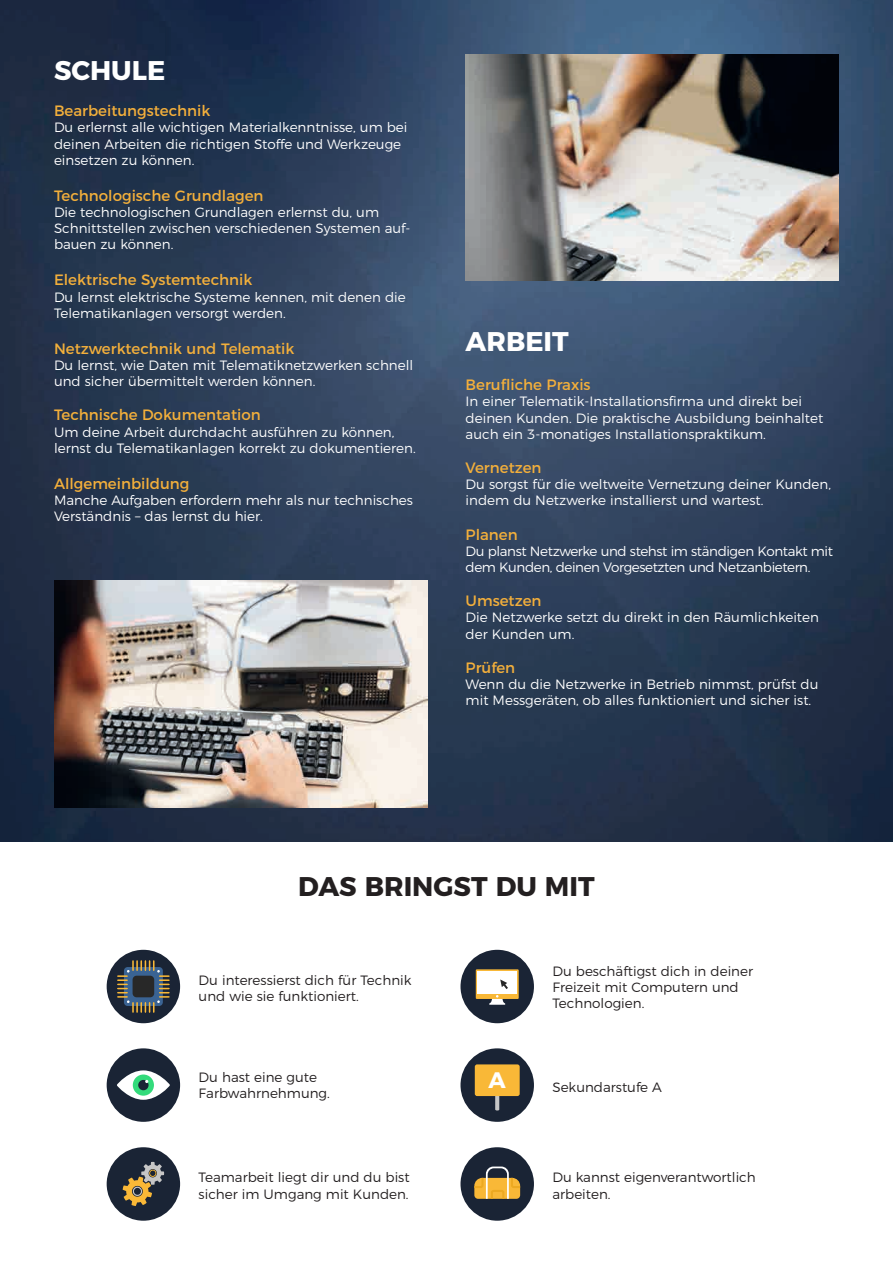
<style>
.page{position:relative;width:893px;height:1263px;background:#fff}
.page>*{position:absolute;margin:0;border:0;box-sizing:border-box;transform-origin:0 0}
.t1{font:700 27px "Montserrat";color:#231f20}
.t2{font:700 27px "Montserrat";color:#fff}
.t3{font:700 22.5px "Montserrat";color:#fff}
.t4{font:15px "Montserrat";color:#f3af3b}
.t5{font:300 13.5px/16.2px "Montserrat";color:#fff}
.t6{font:300 13.5px/16.2px "Montserrat";color:#231f20}
.t7{font:300 13.5px/16.2px "Montserrat";letter-spacing:-.03em;color:#fff}
</style>
<div class="page">
<img style="left:0;top:0;width:893px;height:842px">
<img style="left:465px;top:54px;width:374px;height:226px">
<img style="left:54px;top:581px;width:374px;height:226px">
<div style="left:460px;top:1048px;width:74px;height:74px;background:#1a2435;border-radius:50%"></div>
<svg style="left:495px;top:1096px;width:4px;height:14px"></svg>
<div style="left:475px;top:1064px;width:45px;height:32px;background:#f9b837;border-radius:2px"></div>
<div style="left:107px;top:1147px;width:73px;height:74px;background:#1a2435;border-radius:50%"></div>
<svg style="left:123px;top:1162px;width:41px;height:44px"></svg>
<div style="left:107px;top:950px;width:73px;height:73px;background:#1a2435;border-radius:50%"></div>
<svg style="left:117px;top:960px;width:53px;height:53px"></svg>
<div style="left:460px;top:1147px;width:74px;height:74px;background:#1a2435;border-radius:50%"></div>
<svg style="left:474px;top:1166px;width:47px;height:33px"></svg>
<div style="left:460px;top:950px;width:74px;height:73px;background:#1a2435;border-radius:50%"></div>
<svg style="left:476px;top:969px;width:43px;height:36px;background:#dacdb3"></svg>
<div style="left:107px;top:1048px;width:73px;height:74px;background:#1a2435;border-radius:50%"></div>
<svg style="left:117px;top:1070px;width:53px;height:30px"></svg>
<h1 class="t2" style="left:54px;top:48px;width:113px">SCHULE</h1>
<p class="t4" style="left:54px;top:99px;width:158px">Bearbeitungstechnik</p>
<p class="t5" style="left:54px;top:118px;width:355px">Du erlernst alle wichtigen Materialkenntnisse, um bei deinen Arbeiten die richtigen Stoffe und Werkzeuge einsetzen zu können.</p>
<p class="t4" style="left:54px;top:183px;width:211px">Technologische Grundlagen</p>
<p class="t5" style="left:54px;top:203px;width:358px">Die technologischen Grundlagen erlernst du, um<br>Schnittstellen zwischen verschiedenen Systemen auf&shy;bauen zu können.</p>
<p class="t4" style="left:54px;top:268px;width:200px">Elektrische Systemtechnik</p>
<p class="t5" style="left:54px;top:287px;width:353px">Du lernst elektrische Systeme kennen, mit denen die<br>Telematikanlagen versorgt werden.</p>
<p class="t4" style="left:54px;top:336px;width:242px">Netzwerktechnik und Telematik</p>
<p class="t5" style="left:54px;top:356px;width:361px">Du lernst, wie Daten mit Telematiknetzwerken schnell und sicher übermittelt werden können.</p>
<p class="t4" style="left:54px;top:403px;width:208px">Technische Dokumentation</p>
<p class="t5" style="left:54px;top:422px;width:363px">Um deine Arbeit durchdacht ausführen zu können, lernst du Telematikanlagen korrekt zu dokumentieren.</p>
<p class="t4" style="left:54px;top:471px;width:137px">Allgemeinbildung</p>
<p class="t5" style="left:54px;top:491px;width:360px">Manche Aufgaben erfordern mehr als nur technisches<br>Verständnis – das lernst du hier.</p>
<h1 class="t2" style="left:466px;top:319px;width:105px">ARBEIT</h1>
<p class="t4" style="left:466px;top:373px;width:127px">Berufliche Praxis</p>
<p class="t5" style="left:466px;top:392px;width:359px">In einer Telematik-Installationsfirma und direkt bei deinen Kunden. Die praktische Ausbildung beinhaltet auch ein 3-monatiges Installationspraktikum.</p>
<p class="t4" style="left:466px;top:456px;width:77px">Vernetzen</p>
<p class="t5" style="left:466px;top:475px;width:367px">Du sorgst für die weltweite Vernetzung deiner Kunden, indem du Netzwerke installierst und wartest.</p>
<p class="t4" style="left:466px;top:522px;width:54px">Planen</p>
<p class="t7" style="left:466px;top:542px;width:369px">Du planst Netzwerke und stehst im ständigen Kontakt mit dem Kunden, deinen Vorgesetzten und Netzanbietern.</p>
<p class="t4" style="left:466px;top:589px;width:77px">Umsetzen</p>
<p class="t5" style="left:466px;top:608px;width:355px">Die Netzwerke setzt du direkt in den Räumlichkeiten der Kunden um.</p>
<p class="t4" style="left:466px;top:655px;width:51px">Prüfen</p>
<p class="t5" style="left:466px;top:675px;width:354px">Wenn du die Netzwerke in Betrieb nimmst, prüfst du mit Messgeräten, ob alles funktioniert und sicher ist.</p>
<h1 class="t1" style="left:298px;top:864px;width:298px">DAS BRINGST DU MIT</h1>
<p class="t6" style="left:199px;top:971px;width:214px">Du interessierst dich für Technik und wie sie funktioniert.</p>
<p class="t6" style="left:199px;top:1068px;width:133px">Du hast eine gute<br>Farbwahrnehmung.</p>
<p class="t6" style="left:199px;top:1168px;width:213px">Teamarbeit liegt dir und du bist sicher im Umgang mit Kunden.</p>
<h2 class="t3" style="left:489px;top:1066px;width:19px">A</h2>
<p class="t6" style="left:552px;top:962px;width:202px">Du beschäftigst dich in deiner<br>Freizeit mit Computern und<br>Technologien.</p>
<p class="t6" style="left:552px;top:1077px;width:111px">Sekundarstufe A</p>
<p class="t6" style="left:552px;top:1168px;width:205px">Du kannst eigenverantwortlich arbeiten.</p>
</div>
